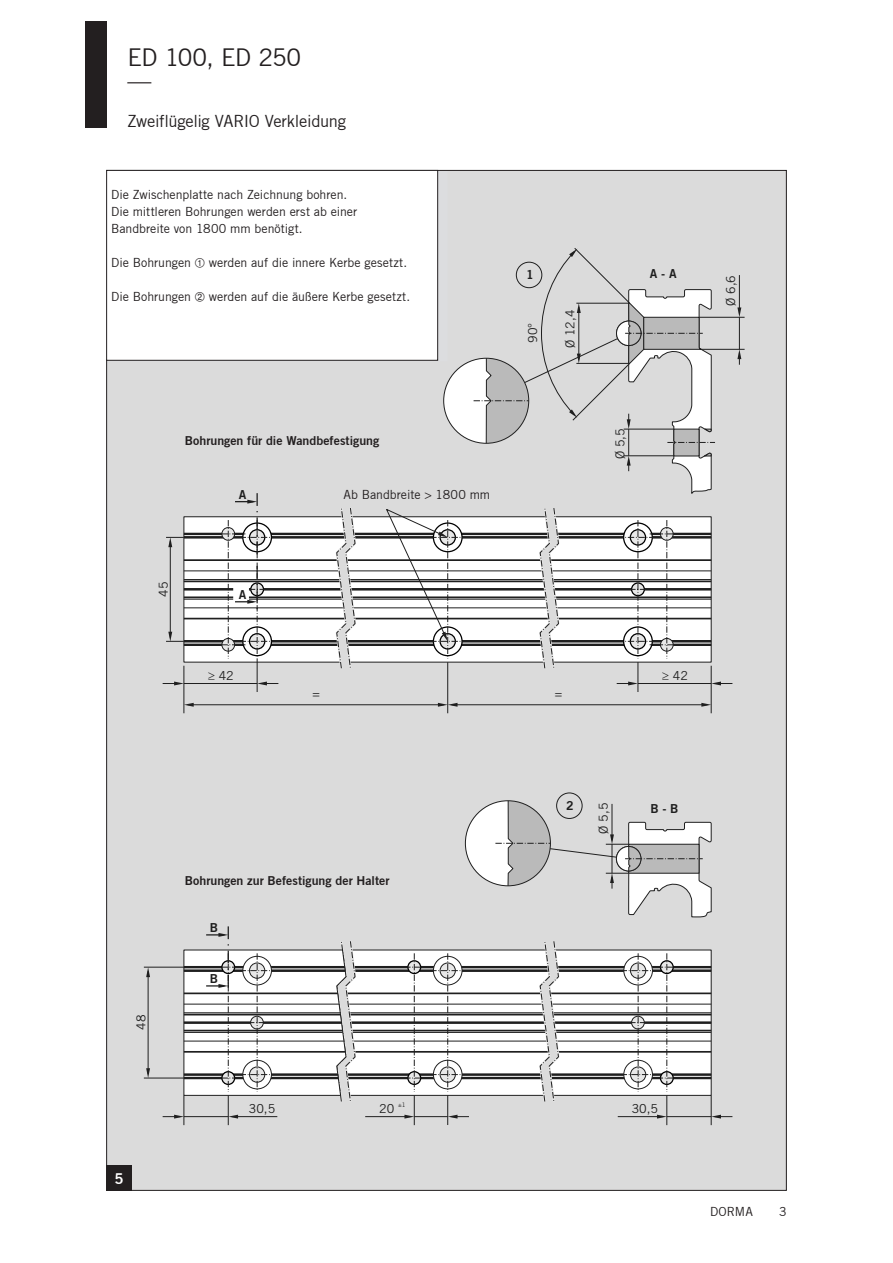
<style>
.page{position:relative;width:893px;height:1263px;background:#fff}
.page>*{position:absolute;margin:0;border:0;box-sizing:border-box;transform-origin:0 0}
.t1{font:24px/24px "Trade Gothic";letter-spacing:-.025em;color:#231f20}
.t2{font:16.5px "Trade Gothic";letter-spacing:-.02em;color:#231f20}
.t3{font:15px "Trade Gothic Bold Two";color:#fff}
.t4{font:12.3px/17px "Trade Gothic";color:#231f20}
.t5{font:12.3px "Trade Gothic Bold Two";color:#231f20}
.t6{font:12.3px "Trade Gothic";color:#1f1f1f}
.t7{font:12.3px "Trade Gothic Bold Two";color:#1f1f1f}
.t8{font:6.15px "Trade Gothic";color:#1f1f1f}
</style>
<div class="page">
<div style="left:85px;top:21px;width:21px;height:107px;background:#231f20"></div>
<div style="left:108px;top:172px;width:677px;height:1017px;background:#dbdbdb"></div>
<hr style="left:144px;top:967px;width:40px;height:1px;background:#1f1f1f">
<hr style="left:148px;top:971px;width:1px;height:103px;background:#1f1f1f">
<svg style="left:146px;top:1068px;width:4px;height:10px"></svg>
<svg style="left:146px;top:967px;width:4px;height:10px"></svg>
<hr style="left:144px;top:1078px;width:40px;height:1px;background:#1f1f1f">
<hr style="left:184px;top:1095px;width:1px;height:30px;background:#1f1f1f">
<hr style="left:228px;top:1095px;width:1px;height:30px;background:#1f1f1f">
<hr style="left:711px;top:1095px;width:1px;height:30px;background:#1f1f1f">
<hr style="left:232px;top:1116px;width:45px;height:1px;background:#1f1f1f">
<svg style="left:228px;top:1115px;width:10px;height:3px"></svg>
<hr style="left:184px;top:1116px;width:44px;height:1px;background:#1f1f1f">
<svg style="left:163px;top:1115px;width:21px;height:3px"></svg>
<hr style="left:667px;top:1095px;width:1px;height:30px;background:#1f1f1f">
<hr style="left:414px;top:1095px;width:1px;height:30px;background:#1f1f1f">
<hr style="left:618px;top:1116px;width:45px;height:1px;background:#1f1f1f">
<svg style="left:657px;top:1115px;width:10px;height:3px"></svg>
<hr style="left:365px;top:1116px;width:45px;height:1px;background:#1f1f1f">
<svg style="left:404px;top:1115px;width:10px;height:3px"></svg>
<hr style="left:667px;top:1116px;width:44px;height:1px;background:#1f1f1f">
<hr style="left:414px;top:1116px;width:34px;height:1px;background:#1f1f1f">
<svg style="left:711px;top:1115px;width:21px;height:3px"></svg>
<svg style="left:448px;top:1115px;width:21px;height:3px"></svg>
<svg style="left:183px;top:926px;width:529px;height:178px"></svg>
<hr style="left:447px;top:1095px;width:1px;height:30px;background:#1f1f1f">
<div style="left:465px;top:801px;width:85px;height:85px;background:#fff;border-radius:50%"></div>
<svg style="left:495px;top:801px;width:217px;height:116px"></svg>
<div style="left:616px;top:846px;width:25px;height:25px;border:1px solid #1f1f1f;border-radius:50%"></div>
<div style="left:556px;top:793px;width:26px;height:26px;border:1px solid #1f1f1f;border-radius:50%"></div>
<hr style="left:699px;top:317px;width:46px;height:1px;background:#1f1f1f">
<hr style="left:701px;top:349px;width:44px;height:1px;background:#1f1f1f">
<hr style="left:184px;top:666px;width:1px;height:47px;background:#1f1f1f">
<hr style="left:711px;top:666px;width:1px;height:47px;background:#1f1f1f">
<hr style="left:188px;top:704px;width:256px;height:1px;background:#1f1f1f">
<svg style="left:184px;top:703px;width:10px;height:4px"></svg>
<hr style="left:447px;top:662px;width:1px;height:51px;background:#1f1f1f">
<hr style="left:452px;top:704px;width:255px;height:1px;background:#1f1f1f">
<svg style="left:701px;top:703px;width:10px;height:4px"></svg>
<svg style="left:438px;top:703px;width:19px;height:4px"></svg>
<div style="left:106px;top:1165px;width:26px;height:26px;background:#231f20"></div>
<div style="left:107px;top:170px;width:331px;height:190px;background:#fff"></div>
<div style="left:106px;top:170px;width:332px;height:191px;border:1px solid #231f20"></div>
<svg style="left:163px;top:248px;width:578px;height:444px"></svg>
<h1 class="t1" style="left:128px;top:45px;width:175px">ED 100, ED 250 —</h1>
<h2 class="t2" style="left:128px;top:111px;width:220px">Zweiflügelig VARIO Verkleidung</h2>
<p class="t4" style="left:111px;top:186px;width:248px">Die Zwischenplatte nach Zeichnung bohren.<br>Die mittleren Bohrungen werden erst ab einer<br>Bandbreite von 1800 mm benötigt.</p>
<p class="t4" style="left:111px;top:254px;width:81px">Die Bohrungen</p>
<p class="t4" style="left:209px;top:254px;width:200px">werden auf die innere Kerbe gesetzt.</p>
<p class="t4" style="left:111px;top:288px;width:81px">Die Bohrungen</p>
<p class="t4" style="left:209px;top:288px;width:203px">werden auf die äußere Kerbe gesetzt.</p>
<p class="t5" style="left:185px;top:433px;width:196px">Bohrungen für die Wandbefestigung</p>
<p class="t6" style="left:158px;top:597px;width:17px;rotate:-90deg">45</p>
<p class="t7" style="left:239px;top:487px;width:9px">A</p>
<p class="t7" style="left:239px;top:587px;width:9px">A</p>
<p class="t4" style="left:343px;top:486px;width:148px">Ab Bandbreite &gt; 1800 mm</p>
<p class="t7" style="left:526px;top:268px;width:9px">1</p>
<p class="t7" style="left:650px;top:267px;width:28px">A - A</p>
<p class="t6" style="left:528px;top:343px;width:22px;rotate:-90deg">90°</p>
<p class="t6" style="left:565px;top:348px;width:40px;rotate:-90deg">Ø 12,4</p>
<p class="t6" style="left:615px;top:459px;width:32px;rotate:-90deg">Ø 5,5</p>
<p class="t6" style="left:219px;top:670px;width:17px">42</p>
<p class="t6" style="left:673px;top:670px;width:17px">42</p>
<p class="t6" style="left:312px;top:688px;width:9px">=</p>
<p class="t6" style="left:555px;top:688px;width:9px">=</p>
<p class="t6" style="left:726px;top:306px;width:32px;rotate:-90deg">Ø 6,6</p>
<p class="t6" style="left:136px;top:1030px;width:17px;rotate:-90deg">48</p>
<p class="t3" style="left:114px;top:1169px;width:11px">5</p>
<p class="t5" style="left:185px;top:873px;width:206px">Bohrungen zur Befestigung der Halter</p>
<p class="t7" style="left:210px;top:921px;width:10px">B</p>
<p class="t7" style="left:210px;top:972px;width:10px">B</p>
<p class="t7" style="left:566px;top:799px;width:9px">2</p>
<p class="t6" style="left:598px;top:834px;width:32px;rotate:-90deg">Ø 5,5</p>
<p class="t7" style="left:650px;top:801px;width:30px">B - B</p>
<p class="t8" style="left:398px;top:1102px;width:9px">±1</p>
<p class="t6" style="left:249px;top:1103px;width:28px">30,5</p>
<p class="t6" style="left:379px;top:1103px;width:17px">20</p>
<p class="t6" style="left:632px;top:1103px;width:28px">30,5</p>
<p class="t4" style="left:710px;top:1203px;width:44px">DORMA</p>
<p class="t4" style="left:779px;top:1203px;width:9px">3</p>
</div>
